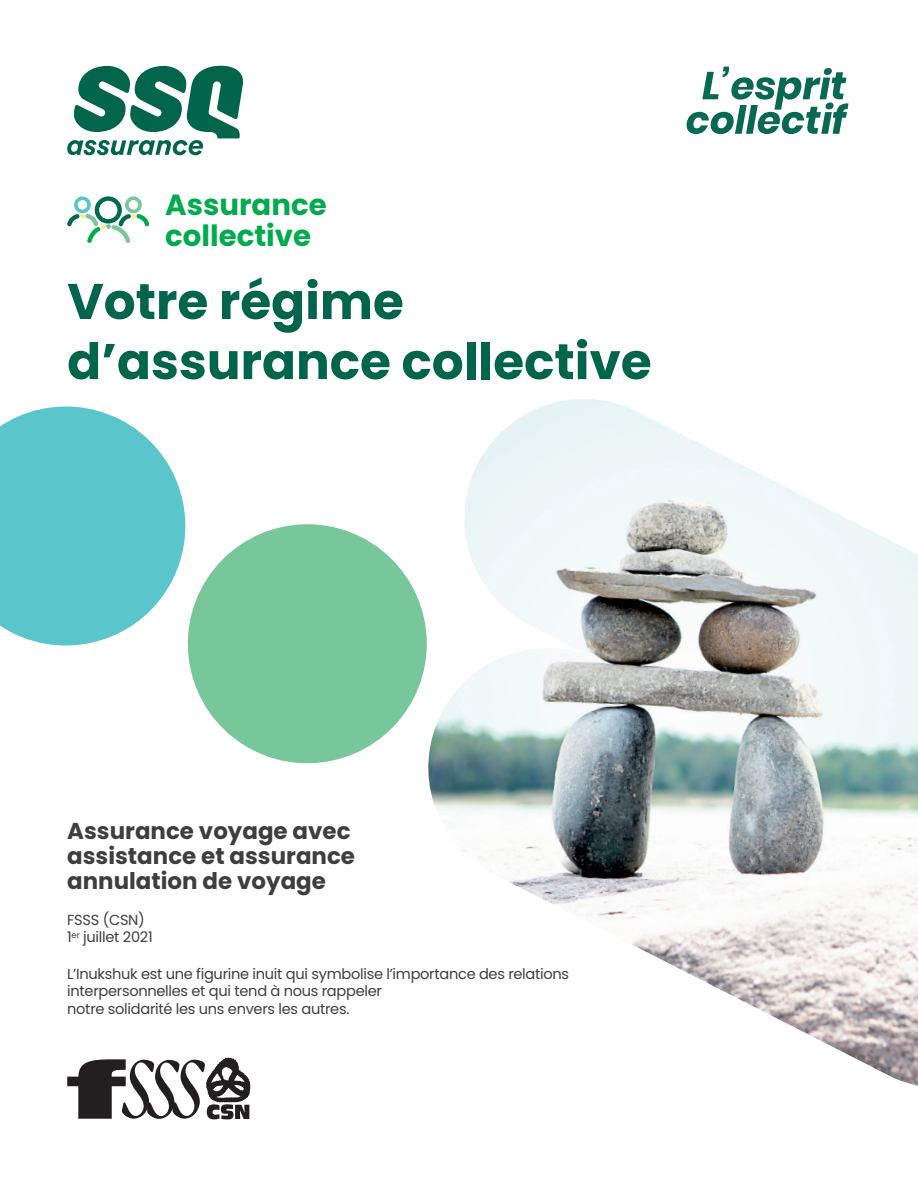
<style>
.page{position:relative;width:918px;height:1188px;background:#fff}
.page>*{position:absolute;margin:0;border:0;box-sizing:border-box;transform-origin:0 0}
.ti{font:700 50.1px/60.2px "Poppins";color:#00654b}
.t1{font:700 29.25px "Poppins";color:#00ab4d}
.t2{font:700 22.95px "Poppins";color:#3e3e3f}
.t3{font:14.55px/17.5px "Poppins";letter-spacing:-.02em;color:#3e3e3f}
</style>
<div class="page">
<svg style="left:67px;top:196px;width:82px;height:47px"></svg>
<svg style="left:189px;top:524px;width:222px;height:240px;fill:#77c79a"></svg>
<img style="left:411px;top:399px;width:507px;height:687px">
<svg style="left:0;top:406px;width:202px;height:256px;fill:#5ac6cc"></svg>
<svg style="left:67px;top:1057px;width:184px;height:62px"></svg>
<svg style="left:67px;top:66px;width:176px;height:89px"></svg>
<svg style="left:687px;top:67px;width:162px;height:67px"></svg>
<p class="t1" style="left:165px;top:188px;width:163px">Assurance</p>
<p class="t1" style="left:165px;top:219px;width:147px">collective</p>
<p class="ti" style="left:67px;top:272px;width:586px">Votre régime d’assurance collective</p>
<p class="t2" style="left:67px;top:817px;width:285px">Assurance voyage avec</p>
<p class="t2" style="left:67px;top:842px;width:289px">assistance et assurance</p>
<p class="t2" style="left:67px;top:867px;width:260px">annulation de voyage</p>
<p class="t3" style="left:67px;top:911px;width:87px">FSSS (CSN)<br>1<sup>er</sup> juillet 2021</p>
<p class="t3" style="left:67px;top:965px;width:504px">L’Inukshuk est une figurine inuit qui symbolise l’importance des relations interpersonnelles et qui tend à nous rappeler<br>notre solidarité les uns envers les autres.</p>
</div>
